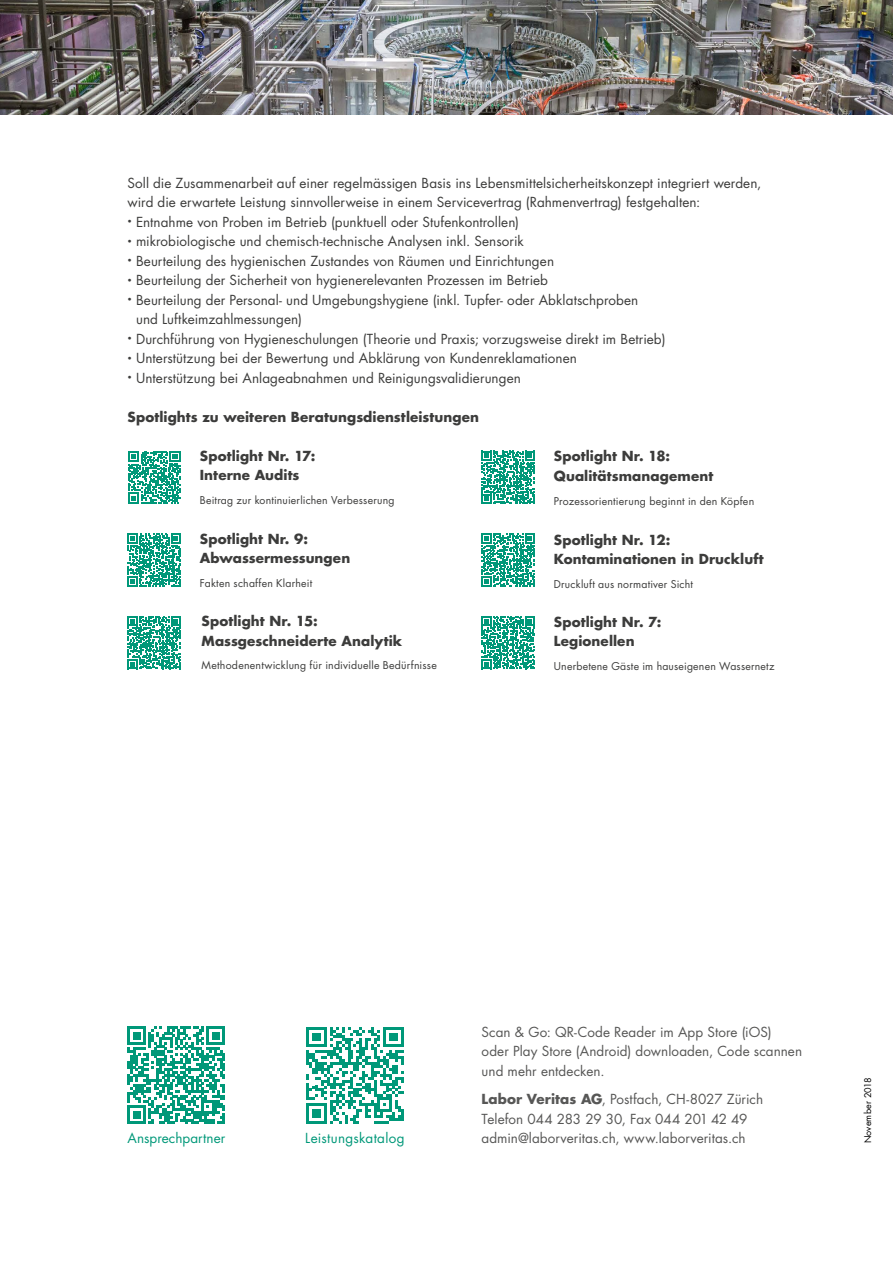
<style>
.page{position:relative;width:893px;height:1263px;background:#fff}
.page>*{position:absolute;margin:0;border:0;box-sizing:border-box;transform-origin:0 0}
.t1{font:13.5px/19.5px "Futura LT";letter-spacing:.005em;color:#3c3c3b}
.t2{font:700 13.5px/19.5px "Futura LT";letter-spacing:.005em;color:#3c3c3b}
.t3{font:13.5px/19.5px "Futura LT";letter-spacing:.005em;color:#575756}
.t4{font:13.5px "Futura LT";letter-spacing:.01em;color:#009879}
.t5{font:10.5px "Futura LT";letter-spacing:.02em;color:#3c3c3b}
.t6{font:9px "Futura LT";letter-spacing:.01em;color:#000}
.s1{font-weight:700}
</style>
<div class="page">
<img style="left:0;top:0;width:893px;height:115px">
<svg style="left:306px;top:1027px;width:97px;height:97px"></svg>
<svg style="left:128px;top:1026px;width:97px;height:98px"></svg>
<svg style="left:128px;top:451px;width:53px;height:53px"></svg>
<svg style="left:482px;top:451px;width:53px;height:53px"></svg>
<svg style="left:128px;top:616px;width:53px;height:53px"></svg>
<svg style="left:482px;top:533px;width:53px;height:53px"></svg>
<svg style="left:482px;top:616px;width:53px;height:53px"></svg>
<svg style="left:128px;top:533px;width:53px;height:53px"></svg>
<p class="t1" style="left:128px;top:173px;width:635px">Soll die Zusammenarbeit auf einer regelmässigen Basis ins Lebensmittelsicherheitskonzept integriert werden, wird die erwartete Leistung sinnvollerweise in einem Servicevertrag (Rahmenvertrag) festgehalten:</p>
<p class="t1" style="left:128px;top:212px;width:393px"><sup>•</sup> Entnahme von Proben im Betrieb (punktuell oder Stufenkontrollen)</p>
<p class="t1" style="left:128px;top:232px;width:398px"><sup>•</sup> mikrobiologische und chemisch-technische Analysen inkl. Sensorik</p>
<p class="t1" style="left:128px;top:251px;width:428px"><sup>•</sup> Beurteilung des hygienischen Zustandes von Räumen und Einrichtungen</p>
<p class="t1" style="left:128px;top:271px;width:422px"><sup>•</sup> Beurteilung der Sicherheit von hygienerelevanten Prozessen im Betrieb</p>
<p class="t1" style="left:136px;top:290px;width:504px;text-indent:-9px"><sup>•</sup> Beurteilung der Personal- und Umgebungshygiene (inkl. Tupfer- oder Abklatschproben und Luftkeimzahlmessungen)</p>
<p class="t1" style="left:128px;top:329px;width:539px"><sup>•</sup> Durchführung von Hygieneschulungen (Theorie und Praxis; vorzugsweise direkt im Betrieb)</p>
<p class="t1" style="left:128px;top:349px;width:451px"><sup>•</sup> Unterstützung bei der Bewertung und Abklärung von Kundenreklamationen</p>
<p class="t1" style="left:128px;top:368px;width:395px"><sup>•</sup> Unterstützung bei Anlageabnahmen und Reinigungsvalidierungen</p>
<p class="t2" style="left:128px;top:407px;width:353px">Spotlights zu weiteren Beratungsdienstleistungen</p>
<p class="t2" style="left:200px;top:446px;width:117px">Spotlight Nr. 17:<br>Interne Audits</p>
<p class="t5" style="left:200px;top:493px;width:196px">Beitrag zur kontinuierlichen Verbesserung</p>
<p class="t2" style="left:200px;top:528px;width:152px">Spotlight Nr. 9:<br>Abwassermessungen</p>
<p class="t5" style="left:200px;top:576px;width:114px">Fakten schaffen Klarheit</p>
<p class="t2" style="left:554px;top:446px;width:161px">Spotlight Nr. 18:<br>Qualitätsmanagement</p>
<p class="t5" style="left:554px;top:494px;width:202px">Prozessorientierung beginnt in den Köpfen</p>
<p class="t2" style="left:554px;top:529px;width:211px">Spotlight Nr. 12:<br>Kontaminationen in Druckluft</p>
<p class="t5" style="left:554px;top:577px;width:141px">Druckluft aus normativer Sicht</p>
<p class="t2" style="left:554px;top:611px;width:109px">Spotlight Nr. 7:<br>Legionellen</p>
<p class="t5" style="left:554px;top:659px;width:222px">Unerbetene Gäste im hauseigenen Wassernetz</p>
<p class="t2" style="left:202px;top:611px;width:202px">Spotlight Nr. 15:<br>Massgeschneiderte Analytik</p>
<p class="t5" style="left:202px;top:659px;width:237px">Methodenentwicklung für individuelle Bedürfnisse</p>
<p class="t3" style="left:482px;top:1022px;width:322px">Scan &amp; Go: QR-Code Reader im App Store (iOS) oder Play Store (Android) downloaden, Code scannen und mehr entdecken.</p>
<p class="t3" style="left:482px;top:1090px;width:283px"><span class="s1">Labor Veritas AG</span>, Postfach, CH-8027 Zürich<br>Telefon 044 283 29 30, Fax 044 201 42 49</p>
<p class="t4" style="left:128px;top:1129px;width:99px">Ansprechpartner</p>
<p class="t4" style="left:305px;top:1129px;width:101px">Leistungskatalog</p>
<p class="t3" style="left:482px;top:1129px;width:266px">admin@laborveritas.ch, www.laborveritas.ch</p>
<p class="t6" style="left:862px;top:1143px;width:68px;rotate:-90deg">November 2018</p>
</div>
